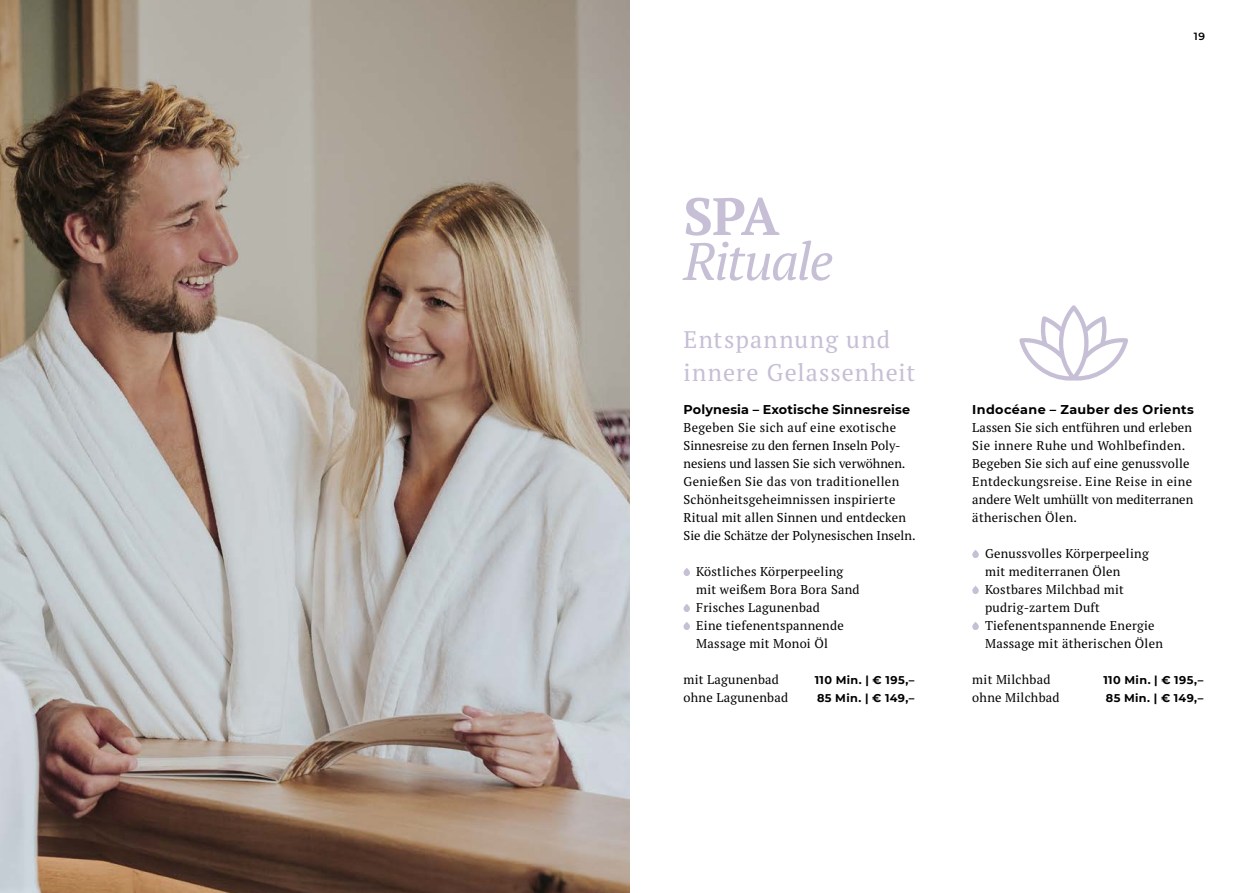
<style>
.page{position:relative;width:1259px;height:893px;background:#fff}
.page>*{position:absolute;margin:0;border:0;box-sizing:border-box;transform-origin:0 0}
.t1{font:italic 52.5px "PT Serif Pro";letter-spacing:-.035em;color:#c6bfd5}
.t2{font:700 52.5px "PT Serif Pro";color:#c6bfd5}
.t3{font:24px/33px "PT Serif Pro";letter-spacing:.04em;color:#c6bfd5}
.t4{font:12.75px/18px "PT Serif Pro";letter-spacing:.02em;color:#000}
.t5{font:700 12.75px "Montserrat";letter-spacing:.015em;color:#000}
.t6{font:700 11.25px "Montserrat";letter-spacing:.035em;color:#000}
.t7{font:600 10.5px "Montserrat";color:#000}
</style>
<div class="page">
<div style="left:683px;top:568px;width:7px;height:8px;background:#c6bfd5;border-radius:50%"></div>
<div style="left:683px;top:604px;width:7px;height:8px;background:#c6bfd5;border-radius:50%"></div>
<div style="left:683px;top:622px;width:7px;height:8px;background:#c6bfd5;border-radius:50%"></div>
<div style="left:972px;top:550px;width:6px;height:8px;background:#c6bfd5;border-radius:50%"></div>
<div style="left:972px;top:586px;width:6px;height:8px;background:#c6bfd5;border-radius:50%"></div>
<div style="left:972px;top:622px;width:6px;height:8px;background:#c6bfd5;border-radius:50%"></div>
<svg style="left:1019px;top:305px;width:109px;height:76px"></svg>
<img style="left:0;top:0;width:629px;height:893px">
<p class="t7" style="left:1193px;top:29px;width:13px">19</p>
<h1 class="t2" style="left:683px;top:182px;width:97px">SPA</h1>
<h1 class="t1" style="left:683px;top:227px;width:151px">Rituale</h1>
<h2 class="t3" style="left:683px;top:322px;width:233px">Entspannung und innere Gelassenheit</h2>
<p class="t5" style="left:683px;top:400px;width:228px">Polynesia – Exotische Sinnesreise</p>
<p class="t4" style="left:683px;top:418px;width:233px">Begeben Sie sich auf eine exotische Sinnesreise zu den fernen Inseln Poly&shy;nesiens und lassen Sie sich verwöhnen.<br>Genießen Sie das von traditionellen Schönheitsgeheimnissen inspirierte Ritual mit allen Sinnen und entdecken Sie die Schätze der Polynesischen Inseln.</p>
<p class="t4" style="left:696px;top:562px;width:165px">Köstliches Körperpeeling mit weißem Bora Bora Sand<br>Frisches Lagunenbad<br>Eine tiefenentspannende<br>Massage mit Monoi Öl</p>
<p class="t4" style="left:683px;top:670px;width:97px">mit Lagunenbad</p>
<p class="t6" style="left:814px;top:672px;width:101px">110 Min. | € 195,–</p>
<p class="t4" style="left:683px;top:688px;width:106px">ohne Lagunenbad</p>
<p class="t6" style="left:817px;top:690px;width:99px">85 Min. | € 149,–</p>
<p class="t5" style="left:972px;top:400px;width:223px">Indocéane – Zauber des Orients</p>
<p class="t4" style="left:972px;top:418px;width:222px">Lassen Sie sich entführen und erleben Sie innere Ruhe und Wohlbefinden.<br>Begeben Sie sich auf eine genussvolle Entdeckungsreise. Eine Reise in eine andere Welt umhüllt von mediterranen ätherischen Ölen.</p>
<p class="t4" style="left:985px;top:544px;width:179px">Genussvolles Körperpeeling mit mediterranen Ölen<br>Kostbares Milchbad mit pudrig-zartem Duft<br>Tiefenentspannende Energie<br>Massage mit ätherischen Ölen</p>
<p class="t4" style="left:972px;top:670px;width:80px">mit Milchbad</p>
<p class="t6" style="left:1103px;top:672px;width:101px">110 Min. | € 195,–</p>
<p class="t4" style="left:972px;top:688px;width:89px">ohne Milchbad</p>
<p class="t6" style="left:1105px;top:690px;width:99px">85 Min. | € 149,–</p>
</div>
